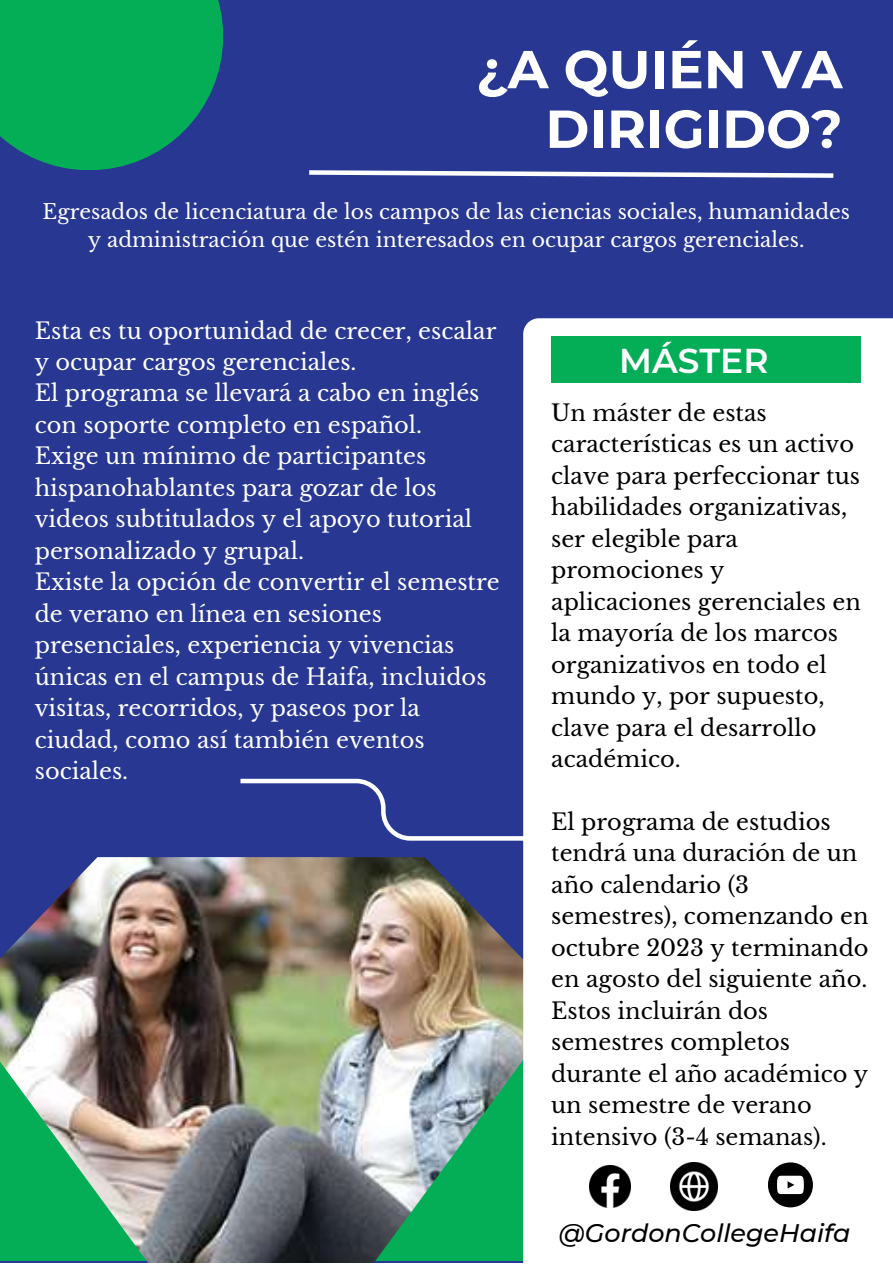
<style>
.page{position:relative;width:893px;height:1264px;background:#fff}
.page>*{position:absolute;margin:0;border:0;box-sizing:border-box;transform-origin:0 0}
.t1{font:700 53.25px/59.6px "Montserrat";color:#fff;text-align:right}
.t2{font:600 34.5px "Montserrat";color:#fff}
.t3{font:italic 500 25.35px "Montserrat";color:#000}
.t4{font:22.5px/31.5px "Libre Baskerville";color:#000}
.t5{font:22.5px/31.5px "Libre Baskerville";color:#fff}
.t6{font:20.4px/28px "Libre Baskerville";color:#fff;text-align:center}
</style>
<div class="page">
<div style="left:0;top:0;width:892px;height:1262px;background:#283791"></div>
<img style="left:0;top:857px;width:523px;height:405px">
<svg style="left:309px;top:170px;width:525px;height:8px"></svg>
<div style="left:523px;top:318px;width:369px;height:944px;background:#fff"></div>
<div style="left:551px;top:336px;width:309px;height:46px;background:#04ae57"></div>
<img style="left:670px;top:1162px;width:47px;height:48px">
<svg style="left:240px;top:776px;width:290px;height:67px"></svg>
<div style="left:0;top:0;width:223px;height:170px;background:#04ae57"></div>
<img style="left:589px;top:1165px;width:41px;height:42px">
<svg style="left:767px;top:1162px;width:45px;height:45px"></svg>
<h1 class="t1" style="left:476px;top:39px;width:368px">¿A QUIÉN VA<br>DIRIGIDO?</h1>
<p class="t6" style="left:43px;top:198px;width:808px">Egresados de licenciatura de los campos de las ciencias sociales, humanidades y administración que estén interesados en ocupar cargos gerenciales.</p>
<p class="t5" style="left:35px;top:315px;width:466px">Esta es tu oportunidad de crecer, escalar y ocupar cargos gerenciales.<br>El programa se llevará a cabo en inglés con soporte completo en español.<br>Exige un mínimo de participantes hispanohablantes para gozar de los videos subtitulados y el apoyo tutorial personalizado y grupal.<br>Existe la opción de convertir el semestre de verano en línea en sesiones presenciales, experiencia y vivencias únicas en el campus de Haifa, incluidos visitas, recorridos, y paseos por la ciudad, como así también eventos sociales.</p>
<h2 class="t2" style="left:619px;top:339px;width:151px">MÁSTER</h2>
<p class="t4" style="left:551px;top:397px;width:311px">Un máster de estas características es un activo clave para perfeccionar tus habilidades organizativas, ser elegible para promociones y aplicaciones gerenciales en la mayoría de los marcos organizativos en todo el mundo y, por supuesto, clave para el desarrollo académico.</p>
<p class="t4" style="left:551px;top:806px;width:319px">El programa de estudios tendrá una duración de un año calendario (3 semestres), comenzando en octubre 2023 y terminando en agosto del siguiente año.<br>Estos incluirán dos semestres completos durante el año académico y un semestre de verano intensivo (3-4 semanas).</p>
<p class="t3" style="left:558px;top:1217px;width:293px">@GordonCollegeHaifa</p>
</div>
